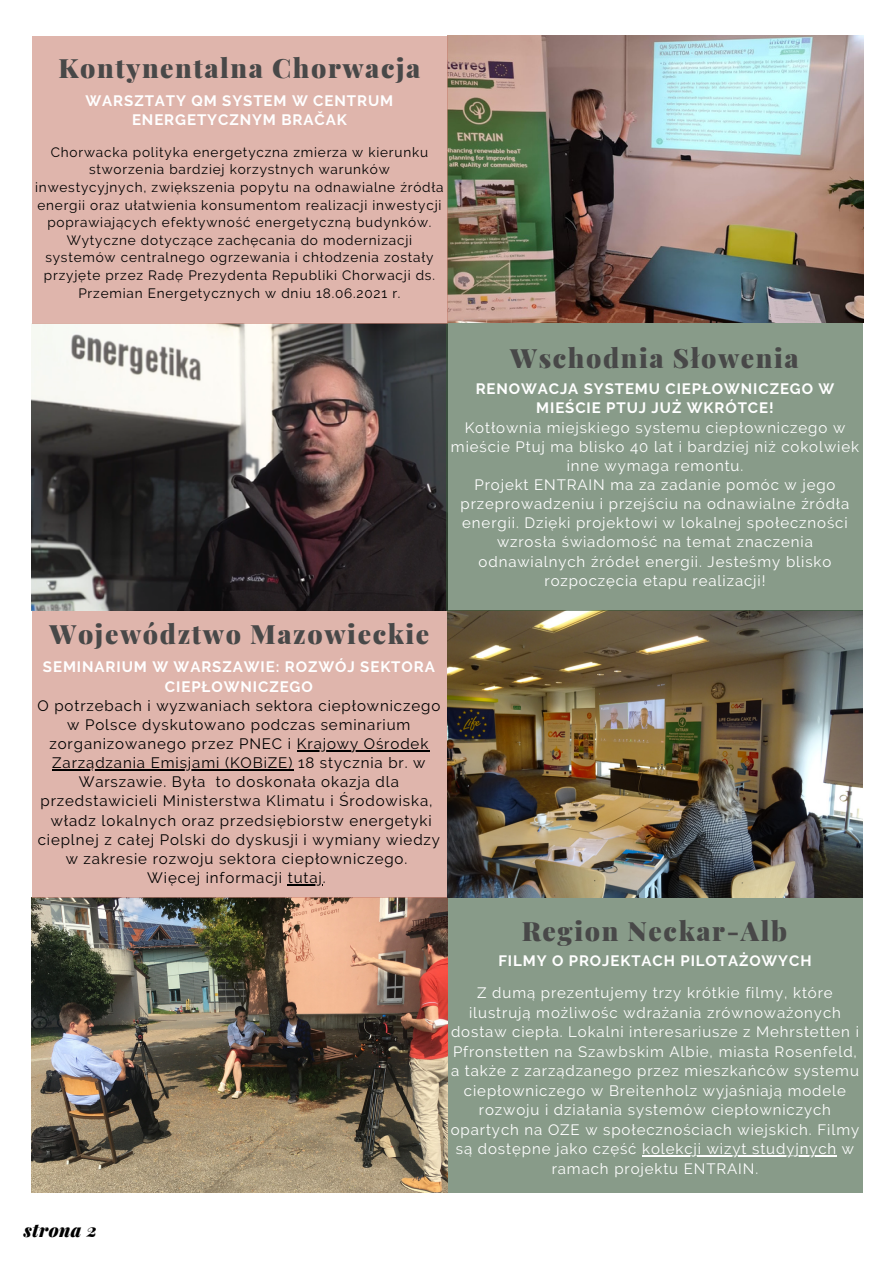
<style>
.page{position:relative;width:894px;height:1264px;background:#fff}
.page>*{position:absolute;margin:0;border:0;box-sizing:border-box;transform-origin:0 0}
.t1{font:900 26.7px "Playfair Display";letter-spacing:.06em;color:#484848}
.t2{font:italic 900 18.15px "Playfair Display";letter-spacing:.02em;color:#000}
.t3{font:15px/19.5px "Raleway";letter-spacing:.06em;color:#fff;text-align:center}
.t4{font:15px/19.2px "Raleway";letter-spacing:.06em;color:#000;text-align:center}
.t5{font:700 15px/19.2px "Raleway";letter-spacing:.06em;color:#fff;text-align:center}
.t6{font:13.5px/17.5px "Raleway";letter-spacing:.06em;color:#000;text-align:center}
</style>
<div class="page">
<div style="left:446px;top:898px;width:416px;height:294px;background:#889b89"></div>
<img style="left:32px;top:897px;width:415px;height:295px">
<div style="left:32px;top:610px;width:415px;height:287px;background:#dfb5ac"></div>
<img style="left:447px;top:610px;width:415px;height:287px">
<img style="left:32px;top:323px;width:414px;height:287px">
<img style="left:447px;top:35px;width:415px;height:288px">
<div style="left:446px;top:323px;width:416px;height:287px;background:#889b89"></div>
<div style="left:32px;top:36px;width:415px;height:287px;background:#dfb5ac"></div>
<hr style="left:297px;top:750px;width:132px;height:1px;background:#000">
<hr style="left:52px;top:769px;width:241px;height:1px;background:#000">
<hr style="left:288px;top:884px;width:35px;height:1px;background:#000">
<hr style="left:642px;top:1155px;width:194px;height:2px;background:#fff">
<p class="t1" style="left:58px;top:49px;width:363px">Kontynentalna Chorwacja</p>
<p class="t5" style="left:85px;top:91px;width:309px">WARSZTATY QM SYSTEM W CENTRUM<br>ENERGETYCZNYM BRAČAK</p>
<p class="t6" style="left:35px;top:143px;width:410px">Chorwacka polityka energetyczna zmierza w kierunku stworzenia bardziej korzystnych warunków inwestycyjnych, zwiększenia popytu na odnawialne źródła energii oraz ułatwienia konsumentom realizacji inwestycji poprawiających efektywność energetyczną budynków.<br>Wytyczne dotyczące zachęcania do modernizacji systemów centralnego ogrzewania i chłodzenia zostały przyjęte przez Radę Prezydenta Republiki Chorwacji ds.<br>Przemian Energetycznych w dniu 18.06.2021 r.</p>
<p class="t1" style="left:510px;top:339px;width:290px">Wschodnia Słowenia</p>
<p class="t5" style="left:475px;top:379px;width:360px">RENOWACJA SYSTEMU CIEPŁOWNICZEGO W<br>MIEŚCIE PTUJ JUŻ WKRÓTCE!</p>
<p class="t3" style="left:451px;top:417px;width:409px">Kotłownia miejskiego systemu ciepłowniczego w mieście Ptuj ma blisko 40 lat i bardziej niż cokolwiek inne wymaga remontu.</p>
<p class="t3" style="left:460px;top:475px;width:390px">Projekt ENTRAIN ma za zadanie pomóc w jego przeprowadzeniu i przejściu na odnawialne źródła energii. Dzięki projektowi w lokalnej społeczności wzrosła świadomość na temat znaczenia odnawialnych źródeł energii. Jesteśmy blisko rozpoczęcia etapu realizacji!</p>
<p class="t1" style="left:49px;top:614px;width:381px">Województwo Mazowieckie</p>
<p class="t5" style="left:43px;top:657px;width:393px">SEMINARIUM W WARSZAWIE: ROZWÓJ SEKTORA<br>CIEPŁOWNICZEGO</p>
<p class="t4" style="left:37px;top:695px;width:404px">O potrzebach i wyzwaniach sektora ciepłowniczego w Polsce dyskutowano podczas seminarium zorganizowanego przez PNEC i Krajowy Ośrodek Zarządzania Emisjami (KOBiZE) 18 stycznia br. w Warszawie. Była to doskonała okazja dla przedstawicieli Ministerstwa Klimatu i Środowiska, władz lokalnych oraz przedsiębiorstw energetyki cieplnej z całej Polski do dyskusji i wymiany wiedzy w zakresie rozwoju sektora ciepłowniczego.</p>
<p class="t4" style="left:147px;top:868px;width:180px">Więcej informacji tutaj.</p>
<p class="t1" style="left:521px;top:911px;width:267px">Region Neckar-Alb</p>
<p class="t5" style="left:498px;top:951px;width:314px">FILMY O PROJEKTACH PILOTAŻOWYCH</p>
<p class="t3" style="left:450px;top:982px;width:410px">Z dumą prezentujemy trzy krótkie filmy, które ilustrują możliwośc wdrażania zrównoważonych dostaw ciepła. Lokalni interesariusze z Mehrstetten i Pfronstetten na Szawbskim Albie, miasta Rosenfeld, a także z zarządzanego przez mieszkańców systemu ciepłowniczego w Breitenholz wyjaśniają modele rozwoju i działania systemów ciepłowniczych opartych na OZE w społecznościach wiejskich. Filmy są dostępne jako część kolekcji wizyt studyjnych w ramach projektu ENTRAIN.</p>
<p class="t2" style="left:24px;top:1217px;width:75px">strona 2</p>
</div>
